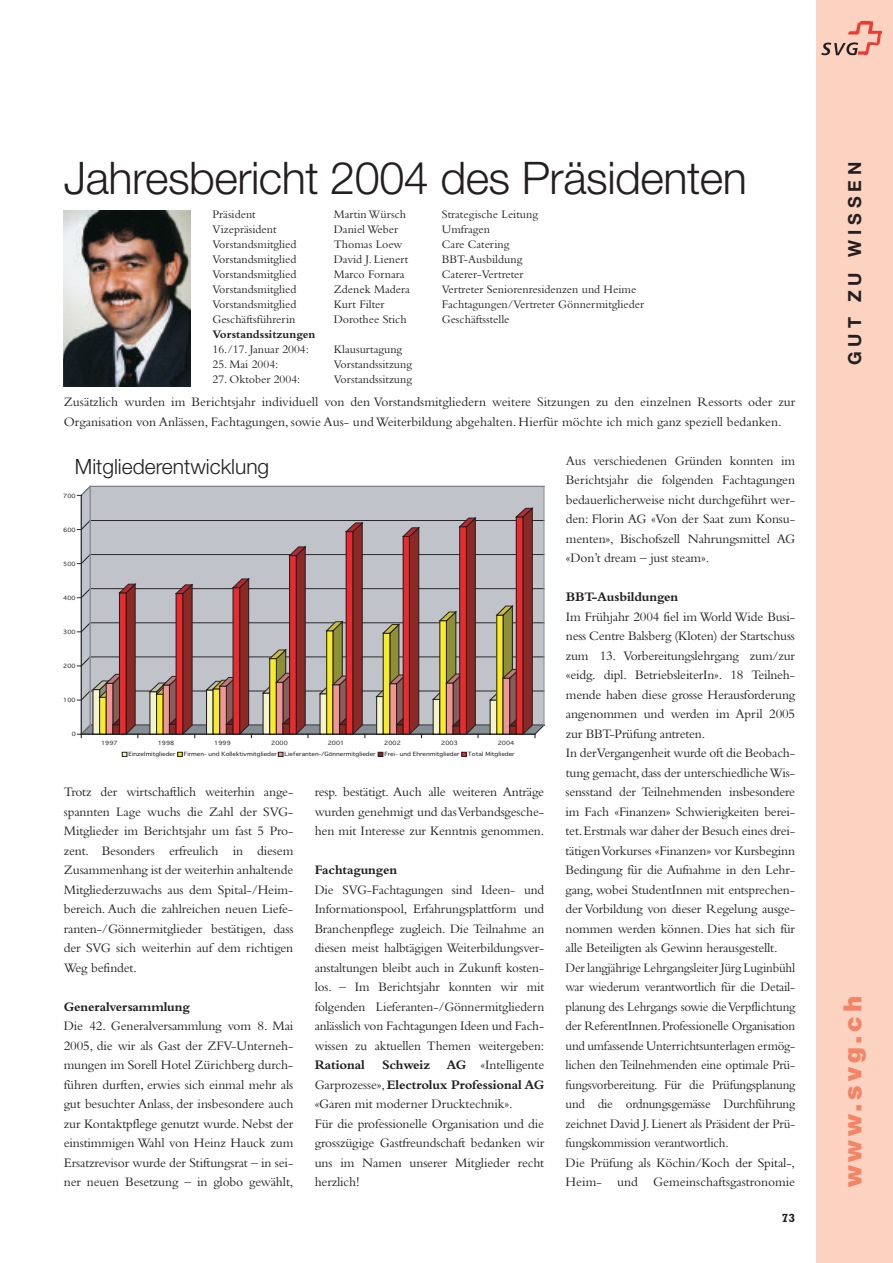
<style>
.page{position:relative;width:893px;height:1263px;background:#fff}
.page>*{position:absolute;margin:0;border:0;box-sizing:border-box;transform-origin:0 0}
.t1{font:300 45px "Helvetica Neue";letter-spacing:-.01em;color:#231f20}
.t2{font:900 25.05px "Helvetica Neue";color:#f48465}
.t3{font:300 21px "Helvetica Neue";color:#231f20}
.t4{font:700 18px "Helvetica Neue";letter-spacing:.28em;color:#231f20}
.t5{font:13.5px/19.5px "Bembo";letter-spacing:-.015em;color:#231f20;text-align:justify}
.t6{font:700 13.5px "Bembo";letter-spacing:-.01em;color:#231f20}
.t7{font:12px "Bembo";color:#231f20}
.t8{font:700 12px "Bembo";color:#231f20}
.t9{font:700 12px "Rockwell";color:#231f20}
.t10{font:5.55px "Geneva";color:#231f20;scale:1.12 1}
.s1{font-weight:700}
</style>
<div class="page">
<div style="left:816px;top:0;width:77px;height:1263px;background:#fcd2c0"></div>
<img style="left:848px;top:22px;width:34px;height:33px">
<svg style="left:821px;top:42px;width:37px;height:13px"></svg>
<img style="left:64px;top:210px;width:126px;height:177px">
<svg style="left:77px;top:486px;width:467px;height:252px"></svg>
<svg style="left:122px;top:752px;width:5px;height:4px"></svg>
<svg style="left:178px;top:752px;width:4px;height:4px"></svg>
<svg style="left:278px;top:752px;width:5px;height:4px"></svg>
<svg style="left:378px;top:752px;width:5px;height:4px"></svg>
<svg style="left:462px;top:752px;width:4px;height:4px"></svg>
<h1 class="t1" style="left:64px;top:162px;width:685px">Jahresbericht 2004 des Präsidenten</h1>
<p class="t7" style="left:212px;top:210px;width:45px">Präsident</p>
<p class="t7" style="left:334px;top:210px;width:74px">Martin Würsch</p>
<p class="t7" style="left:442px;top:210px;width:98px">Strategische Leitung</p>
<p class="t7" style="left:212px;top:225px;width:66px">Vizepräsident</p>
<p class="t7" style="left:334px;top:225px;width:66px">Daniel Weber</p>
<p class="t7" style="left:442px;top:225px;width:50px">Umfragen</p>
<p class="t7" style="left:212px;top:240px;width:86px">Vorstandsmitglied</p>
<p class="t7" style="left:334px;top:240px;width:70px">Thomas Loew</p>
<p class="t7" style="left:442px;top:240px;width:69px">Care Catering</p>
<p class="t7" style="left:212px;top:255px;width:86px">Vorstandsmitglied</p>
<p class="t7" style="left:334px;top:255px;width:76px">David J. Lienert</p>
<p class="t7" style="left:442px;top:255px;width:82px">BBT-Ausbildung</p>
<p class="t7" style="left:212px;top:270px;width:86px">Vorstandsmitglied</p>
<p class="t7" style="left:334px;top:270px;width:72px">Marco Fornara</p>
<p class="t7" style="left:442px;top:270px;width:83px">Caterer-Vertreter</p>
<p class="t7" style="left:212px;top:285px;width:86px">Vorstandsmitglied</p>
<p class="t7" style="left:334px;top:285px;width:77px">Zdenek Madera</p>
<p class="t7" style="left:442px;top:285px;width:196px">Vertreter Seniorenresidenzen und Heime</p>
<p class="t7" style="left:212px;top:300px;width:86px">Vorstandsmitglied</p>
<p class="t7" style="left:334px;top:300px;width:52px">Kurt Filter</p>
<p class="t7" style="left:442px;top:300px;width:204px">Fachtagungen/Vertreter Gönnermitglieder</p>
<p class="t7" style="left:212px;top:315px;width:84px">Geschäftsführerin</p>
<p class="t7" style="left:334px;top:315px;width:74px">Dorothee Stich</p>
<p class="t7" style="left:442px;top:315px;width:69px">Geschäftsstelle</p>
<p class="t8" style="left:212px;top:330px;width:104px">Vorstandssitzungen</p>
<p class="t7" style="left:212px;top:345px;width:98px">16./17. Januar 2004:</p>
<p class="t7" style="left:334px;top:345px;width:70px">Klausurtagung</p>
<p class="t7" style="left:212px;top:360px;width:67px">25. Mai 2004:</p>
<p class="t7" style="left:334px;top:360px;width:80px">Vorstandssitzung</p>
<p class="t7" style="left:212px;top:375px;width:89px">27. Oktober 2004:</p>
<p class="t7" style="left:334px;top:375px;width:80px">Vorstandssitzung</p>
<p class="t5" style="left:64px;top:394px;width:733px">Zusätzlich wurden im Berichtsjahr individuell von den Vorstandsmitgliedern weitere Sitzungen zu den einzelnen Ressorts oder zur<br>Organisation von Anlässen, Fachtagungen, sowie Aus- und Weiterbildung abgehalten. Hierfür möchte ich mich ganz speziell bedanken.</p>
<h3 class="t3" style="left:75px;top:459px;width:196px">Mitgliederentwicklung</h3>
<p class="t10" style="left:67px;top:492px;width:9px">00</p>
<p class="t10" style="left:63px;top:526px;width:13px">600</p>
<p class="t10" style="left:67px;top:560px;width:9px">00</p>
<p class="t10" style="left:63px;top:594px;width:13px">400</p>
<p class="t10" style="left:67px;top:628px;width:9px">00</p>
<p class="t10" style="left:63px;top:662px;width:13px">200</p>
<p class="t10" style="left:67px;top:697px;width:9px">00</p>
<p class="t10" style="left:101px;top:739px;width:16px">1997</p>
<p class="t10" style="left:158px;top:739px;width:16px">1998</p>
<p class="t10" style="left:214px;top:739px;width:16px">1999</p>
<p class="t10" style="left:271px;top:739px;width:16px">2000</p>
<p class="t10" style="left:328px;top:739px;width:16px">2001</p>
<p class="t10" style="left:384px;top:739px;width:16px">2002</p>
<p class="t10" style="left:441px;top:739px;width:16px">2003</p>
<p class="t10" style="left:498px;top:739px;width:16px">2004</p>
<p class="t10" style="left:128px;top:751px;width:44px">Einzelmitglieder</p>
<p class="t10" style="left:184px;top:751px;width:85px">Firmen- und Kollektivmitglieder</p>
<p class="t10" style="left:285px;top:751px;width:83px">Lieferanten-/Gö nermitglieder</p>
<p class="t10" style="left:388px;top:751px;width:66px">rei- und Ehrenmitglieder</p>
<p class="t10" style="left:472px;top:751px;width:40px">otal Mitglieder</p>
<p class="t5" style="left:64px;top:784px;width:231px">Trotz der wirtschaftlich weiterhin ange&shy;spannten Lage wuchs die Zahl der SVG-Mitglieder im Berichtsjahr um fast 5 Pro&shy;zent. Besonders erfreulich in diesem Zusammenhang ist der weiterhin anhaltende Mitgliederzuwachs aus dem Spital-/Heim&shy;bereich. Auch die zahlreichen neuen Liefe&shy;ranten-/Gönnermitglieder bestätigen, dass der SVG sich weiterhin auf dem richtigen Weg befindet.</p>
<p class="t6" style="left:64px;top:1002px;width:128px">Generalversammlung</p>
<p class="t5" style="left:64px;top:1018px;width:231px">Die 42. Generalversammlung vom 8. Mai 2005, die wir als Gast der ZFV-Unterneh&shy;mungen im Sorell Hotel Zürichberg durch&shy;führen durften, erwies sich einmal mehr als gut besuchter Anlass, der insbesondere auch zur Kontaktpflege genutzt wurde. Nebst der einstimmigen Wahl von Heinz Hauck zum Ersatzrevisor wurde der Stiftungsrat – in sei&shy;ner neuen Besetzung – in globo gewählt,</p>
<p class="t5" style="left:315px;top:784px;width:231px">resp. bestätigt. Auch alle weiteren Anträge wurden genehmigt und das Verbandsgesche&shy;hen mit Interesse zur Kenntnis genommen.</p>
<p class="t6" style="left:315px;top:865px;width:84px">Fachtagungen</p>
<p class="t5" style="left:315px;top:881px;width:231px">Die SVG-Fachtagungen sind Ideen- und Informationspool, Erfahrungsplattform und Branchenpflege zugleich. Die Teilnahme an diesen meist halbtägigen Weiterbildungsver&shy;anstaltungen bleibt auch in Zukunft kosten&shy;los. – Im Berichtsjahr konnten wir mit folgenden Lieferanten-/Gönnermitgliedern anlässlich von Fachtagungen Ideen und Fach&shy;wissen zu aktuellen Themen weitergeben:</p>
<p class="t6" style="left:315px;top:1060px;width:52px">Rational</p>
<p class="t5" style="left:315px;top:1057px;width:231px;text-align:left;text-indent:67px"><span class="s1">Schweiz AG</span> «Intelligente Garprozesse»,<span class="s1">Electrolux Professional AG </span>«Garen mit moderner Drucktechnik».<br>Für die professionelle Organisation und die grosszügige Gastfreundschaft bedanken wir uns im Namen unserer Mitglieder recht herzlich!</p>
<p class="t5" style="left:566px;top:452px;width:231px">Aus verschiedenen Gründen konnten im Berichtsjahr die folgenden Fachtagungen bedauerlicherweise nicht durchgeführt wer&shy;den: Florin AG «Von der Saat zum Konsu&shy;menten», Bischofszell Nahrungsmittel AG «Don’t dream – just steam».</p>
<p class="t6" style="left:566px;top:592px;width:114px">BBT-Ausbildungen</p>
<p class="t5" style="left:566px;top:608px;width:231px;text-align:left">Im Frühjahr 2004 fiel im World Wide Busi&shy;ness Centre Balsberg (Kloten) der Startschuss zum 13. Vorbereitungslehrgang zum/zur «eidg. dipl. BetriebsleiterIn». 18 Teilneh&shy;mende haben diese grosse Herausforderung angenommen und werden im April 2005 zur BBT-Prüfung antreten.<br>In der Vergangenheit wurde oft die Beobach&shy;tung gemacht,dass der unterschiedliche Wis&shy;sensstand der Teilnehmenden insbesondere im Fach «Finanzen» Schwierigkeiten berei&shy;tet.Erstmals war daher der Besuch eines drei&shy;tätigen Vorkurses «Finanzen» vor Kursbeginn Bedingung für die Aufnahme in den Lehr&shy;gang, wobei StudentInnen mit entsprechen&shy;der Vorbildung von dieser Regelung ausge&shy;nommen werden können. Dies hat sich für alle Beteiligten als Gewinn herausgestellt.<br>Der langjährige Lehrgangsleiter Jürg Luginbühl war wiederum verantwortlich für die Detail&shy;planung des Lehrgangs sowie die Verpflichtung der ReferentInnen.Professionelle Organisation und umfassende Unterrichtsunterlagen ermög&shy;lichen den Teilnehmenden eine optimale Prü&shy;fungsvorbereitung. Für die Prüfungsplanung und die ordnungsgemässe Durchführung zeichnet David J. Lienert als Präsident der Prü&shy;fungskommission verantwortlich.<br>Die Prüfung als Köchin/Koch der Spital-, Heim- und Gemeinschaftsgastronomie</p>
<p class="t9" style="left:782px;top:1214px;width:15px">73</p>
<h3 class="t4" style="left:848px;top:365px;width:205px;rotate:-90deg">GUT ZU WISSEN</h3>
<h2 class="t2" style="left:844px;top:1187px;width:193px;rotate:-90deg">www.svg.ch</h2>
</div>
